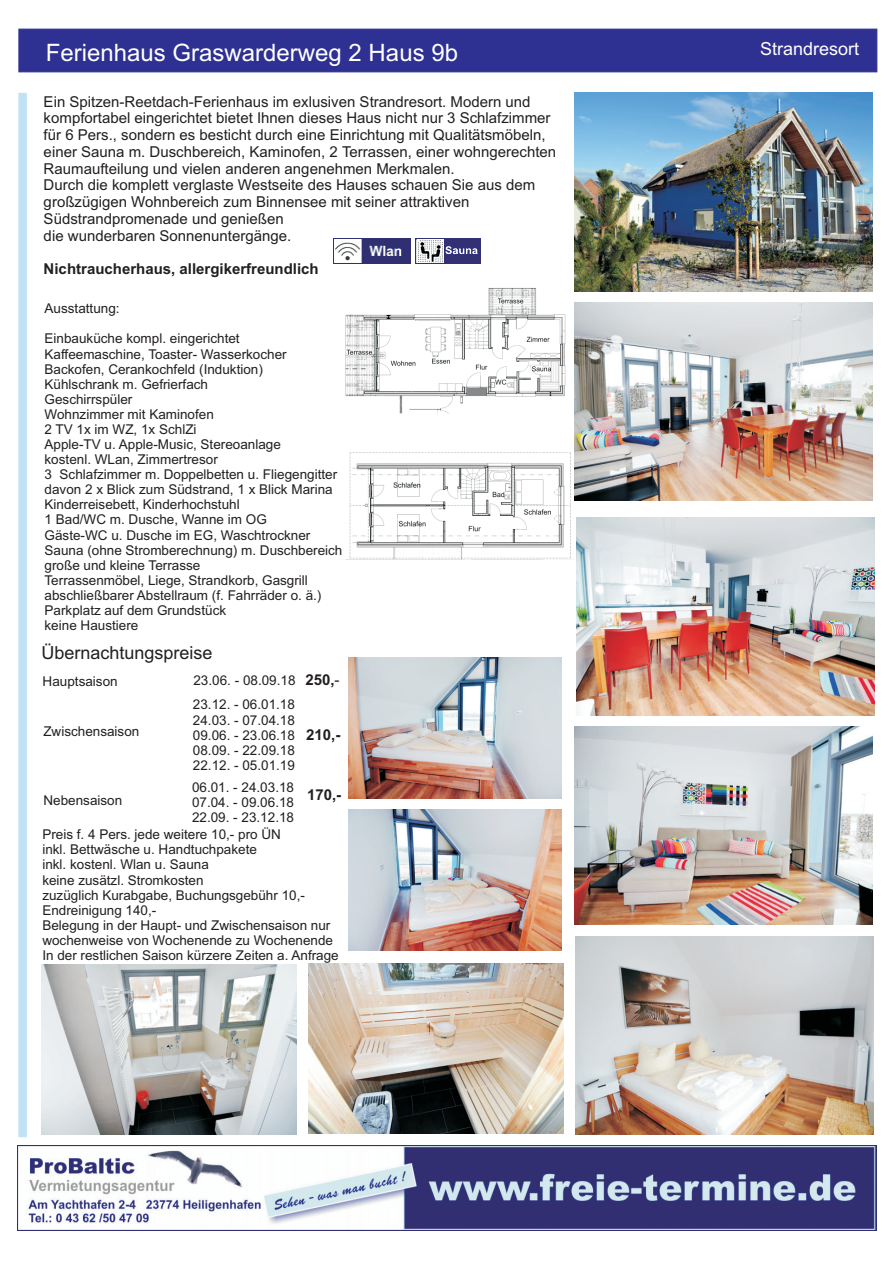
<style>
.page{position:relative;width:893px;height:1263px;background:#fff}
.page>*{position:absolute;margin:0;border:0;box-sizing:border-box;transform-origin:0 0}
.t1{font:24px "Arial";color:#fff}
.t2{font:18px "Arial";color:#231f20}
.t3{font:18px "Arial";color:#fff}
.t4{font:15px/16.8px "Arial";color:#231f20}
.t5{font:700 15px "Arial";color:#231f20}
.t6{font:13.5px/15.1px "Arial";color:#231f20}
.s1{font-weight:400}
</style>
<div class="page">
<div style="left:18px;top:93px;width:9px;height:1044px;background:#c1e2f5"></div>
<div style="left:19px;top:29px;width:858px;height:43px;background:#2e3092"></div>
<img style="left:18px;top:1145px;width:859px;height:85px">
<img style="left:333px;top:238px;width:78px;height:26px">
<img style="left:416px;top:238px;width:65px;height:26px">
<img style="left:574px;top:93px;width:298px;height:198px">
<img style="left:309px;top:964px;width:255px;height:169px">
<img style="left:345px;top:288px;width:221px;height:126px">
<img style="left:349px;top:452px;width:222px;height:107px">
<img style="left:574px;top:302px;width:298px;height:198px">
<img style="left:576px;top:517px;width:298px;height:198px">
<img style="left:574px;top:726px;width:298px;height:198px">
<img style="left:575px;top:936px;width:298px;height:198px">
<img style="left:41px;top:965px;width:255px;height:169px">
<img style="left:348px;top:809px;width:213px;height:142px">
<img style="left:348px;top:657px;width:213px;height:141px">
<h1 class="t1" style="left:46px;top:43px;width:414px">Ferienhaus Graswarderweg 2 Haus 9b</h1>
<h2 class="t3" style="left:760px;top:42px;width:101px">Strandresort</h2>
<p class="t4" style="left:44px;top:94px;width:514px">Ein Spitzen-Reetdach-Ferienhaus im exlusiven Strandresort. Modern und kompfortabel eingerichtet bietet Ihnen dieses Haus nicht nur 3 Schlafzimmer für 6 Pers., sondern es besticht durch eine Einrichtung mit Qualitätsmöbeln, einer Sauna m. Duschbereich, Kaminofen, 2 Terrassen, einer wohngerechten Raumaufteilung und vielen anderen angenehmen Merkmalen.<br>Durch die komplett verglaste Westseite des Hauses schauen Sie aus dem großzügigen Wohnbereich zum Binnensee mit seiner attraktiven Südstrandpromenade und genießen<br>die wunderbaren Sonnenuntergänge.</p>
<p class="t5" style="left:44px;top:263px;width:277px">Nichtraucherhaus, allergikerfreundlich</p>
<p class="t6" style="left:45px;top:302px;width:77px">Ausstattung:</p>
<p class="t6" style="left:45px;top:332px;width:299px">Einbauküche kompl. eingerichtet Kaffeemaschine, Toaster- Wasserkocher Backofen, Cerankochfeld (Induktion)<br>Kühlschrank m. Gefrierfach<br>Geschirrspüler<br>Wohnzimmer mit Kaminofen<br>2 TV 1x im WZ, 1x SchlZi<br>Apple-TV u. Apple-Music, Stereoanlage<br>kostenl. WLan, Zimmertresor<br>3 Schlafzimmer m. Doppelbetten u. Fliegengitter davon 2 x Blick zum Südstrand, 1 x Blick Marina Kinderreisebett, Kinderhochstuhl<br>1 Bad/WC m. Dusche, Wanne im OG<br>Gäste-WC u. Dusche im EG, Waschtrockner Sauna (ohne Stromberechnung) m. Duschbereich große und kleine Terrasse<br>Terrassenmöbel, Liege, Strandkorb, Gasgrill abschließbarer Abstellraum (f. Fahrräder o. ä.)<br>Parkplatz auf dem Grundstück<br>keine Haustiere</p>
<h2 class="t2" style="left:41px;top:645px;width:173px">Übernachtungspreise</h2>
<p class="t6" style="left:43px;top:674px;width:77px">Hauptsaison</p>
<p class="t6" style="left:43px;top:725px;width:98px">Zwischensaison</p>
<p class="t6" style="left:44px;top:794px;width:80px">Nebensaison</p>
<p class="t6" style="left:193px;top:669px;width:104px;line-height:24.3px">23.06. - 08.09.18<br>23.12. - 06.01.18</p>
<p class="t6" style="left:193px;top:713px;width:104px;text-align:justify">24.03. - 07.04.18<br>09.06. - 23.06.18<br>08.09. - 22.09.18<br>22.12. - 05.01.19</p>
<p class="t6" style="left:192px;top:781px;width:104px;text-align:justify">06.01. - 24.03.18<br>07.04. - 09.06.18<br>22.09. - 23.12.18</p>
<p class="t5" style="left:305px;top:674px;width:36px">250,<span class="s1">-</span></p>
<p class="t5" style="left:306px;top:729px;width:36px">210,-</p>
<p class="t5" style="left:307px;top:789px;width:36px">170,-</p>
<p class="t6" style="left:42px;top:828px;width:298px">Preis f. 4 Pers. jede weitere 10,- pro ÜN<br>inkl. Bettwäsche u. Handtuchpakete<br>inkl. kostenl. Wlan u. Sauna<br>keine zusätzl. Stromkosten<br>zuzüglich Kurabgabe, Buchungsgebühr 10,- Endreinigung 140,-<br>Belegung in der Haupt- und Zwischensaison nur wochenweise von Wochenende zu Wochenende In der restlichen Saison kürzere Zeiten a. Anfrage</p>
</div>
